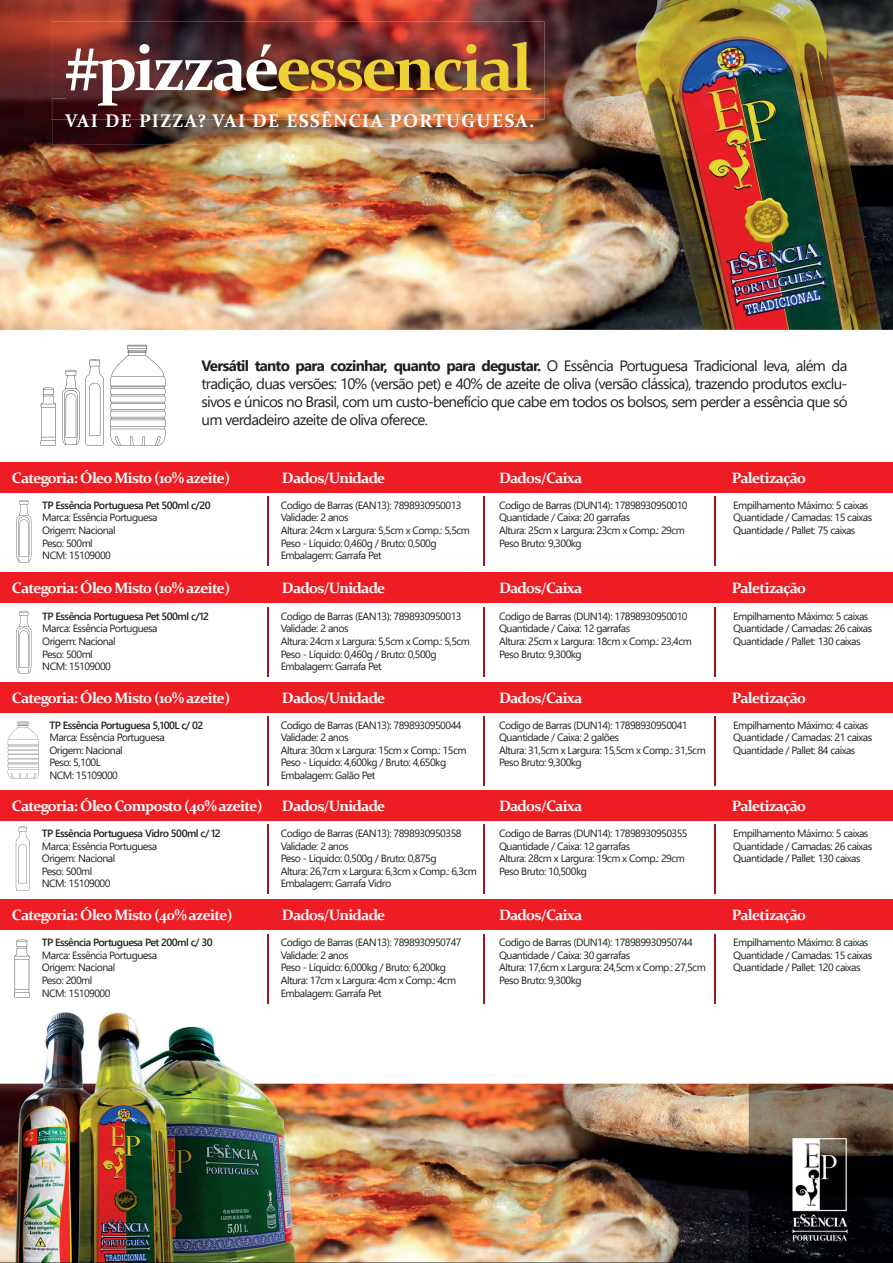
<style>
.page{position:relative;width:893px;height:1263px;background:#fff}
.page>*{position:absolute;margin:0;border:0;box-sizing:border-box;transform-origin:0 0}
.t1{font:700 65.7px "Constantia";letter-spacing:-.05em;color:#eed234}
.t2{font:700 18.3px "Constantia";letter-spacing:.075em;color:#fff}
.t3{font:700 15px "Constantia";letter-spacing:-.05em;color:#fff}
.t4{font:15px/18px "Segoe UI";letter-spacing:-.05em;color:#231f20;text-align:justify}
.t5{font:10.5px/12.6px "Segoe UI";letter-spacing:-.05em;color:#231f20}
.t6{font:600 10.5px "Segoe UI";letter-spacing:-.05em;color:#231f20}
.s1{color:#fff}
.s2{font-weight:700}
</style>
<div class="page">
<div style="left:0;top:462px;width:892px;height:31px;background:#ee1d23"></div>
<img style="left:0;top:1012px;width:893px;height:251px">
<img style="left:0;top:0;width:893px;height:330px">
<img style="left:51px;top:22px;width:493px;height:98px">
<img style="left:66px;top:44px;width:211px;height:54px">
<img style="left:52px;top:98px;width:497px;height:47px">
<img style="left:52px;top:98px;width:492px;height:22px">
<img style="left:66px;top:98px;width:211px;height:8px">
<hr style="left:267px;top:497px;width:2px;height:69px;background:#991a1e">
<hr style="left:483px;top:497px;width:2px;height:69px;background:#991a1e">
<hr style="left:714px;top:497px;width:2px;height:69px;background:#991a1e">
<div style="left:0;top:572px;width:892px;height:31px;background:#ee1d23"></div>
<svg style="left:62px;top:359px;width:42px;height:86px"></svg>
<svg style="left:41px;top:388px;width:15px;height:57px"></svg>
<svg style="left:110px;top:345px;width:55px;height:100px"></svg>
<svg style="left:14px;top:940px;width:16px;height:57px"></svg>
<svg style="left:16px;top:827px;width:13px;height:64px"></svg>
<div style="left:0;top:682px;width:892px;height:31px;background:#ee1d23"></div>
<hr style="left:267px;top:716px;width:2px;height:70px;background:#991a1e">
<hr style="left:483px;top:716px;width:2px;height:70px;background:#991a1e">
<hr style="left:714px;top:716px;width:2px;height:70px;background:#991a1e">
<svg style="left:8px;top:722px;width:31px;height:56px"></svg>
<div style="left:0;top:790px;width:892px;height:31px;background:#ee1d23"></div>
<hr style="left:267px;top:825px;width:2px;height:69px;background:#991a1e">
<hr style="left:483px;top:825px;width:2px;height:69px;background:#991a1e">
<hr style="left:714px;top:825px;width:2px;height:69px;background:#991a1e">
<div style="left:0;top:899px;width:892px;height:31px;background:#ee1d23"></div>
<hr style="left:267px;top:934px;width:2px;height:69px;background:#991a1e">
<hr style="left:483px;top:934px;width:2px;height:69px;background:#991a1e">
<hr style="left:714px;top:934px;width:2px;height:69px;background:#991a1e">
<svg style="left:17px;top:500px;width:14px;height:62px"></svg>
<hr style="left:267px;top:607px;width:2px;height:70px;background:#991a1e">
<hr style="left:483px;top:607px;width:2px;height:70px;background:#991a1e">
<hr style="left:714px;top:607px;width:2px;height:70px;background:#991a1e">
<svg style="left:17px;top:611px;width:14px;height:62px"></svg>
<h1 class="t1" style="left:64px;top:22px;width:470px"><span class="s1">#pizzaé</span>essencial</h1>
<h2 class="t2" style="left:65px;top:108px;width:471px">VAI DE PIZZA? VAI DE ESSÊNCIA PORTUGUESA.</h2>
<p class="t4" style="left:202px;top:355px;width:647px"><span class="s2">Versátil tanto para cozinhar, quanto para degustar.</span> O Essência Portuguesa Tradicional leva, além da tradição, duas versões: 10% (versão pet) e 40% de azeite de oliva (versão clássica), trazendo produtos exclu&shy;sivos e únicos no Brasil, com um custo-benefício que cabe em todos os bolsos, sem perder a essência que só um verdadeiro azeite de oliva oferece.</p>
<h3 class="t3" style="left:12px;top:467px;width:220px">Categoria: Óleo Misto (10% azeite)</h3>
<h3 class="t3" style="left:282px;top:467px;width:105px">Dados/Unidade</h3>
<h3 class="t3" style="left:499px;top:467px;width:85px">Dados/Caixa</h3>
<h3 class="t3" style="left:732px;top:467px;width:76px">Paletização</h3>
<p class="t6" style="left:42px;top:495px;width:170px">TP Essência Portuguesa Pet 500ml c/20</p>
<p class="t5" style="left:42px;top:510px;width:117px">Marca: Essência Portuguesa<br>Origem: Nacional<br>Peso: 500ml<br>NCM: 15109000</p>
<p class="t5" style="left:281px;top:498px;width:191px">Codigo de Barras (EAN13): 7898930950013<br>Validade: 2 anos<br>Altura: 24cm x Largura: 5,5cm x Comp.: 5,5cm<br>Peso - Líquido: 0,460g / Bruto: 0,500g<br>Embalagem: Garrafa Pet</p>
<p class="t5" style="left:499px;top:498px;width:190px">Codigo de Barras (DUN14): 17898930950010<br>Quantidade / Caixa: 20 garrafas<br>Altura: 25cm x Largura: 23cm x Comp.: 29cm Peso Bruto: 9,300kg</p>
<p class="t5" style="left:733px;top:498px;width:140px">Empilhamento Máximo: 5 caixas<br>Quantidade / Camadas: 15 caixas<br>Quantidade / Pallet: 75 caixas</p>
<h3 class="t3" style="left:12px;top:577px;width:220px">Categoria: Óleo Misto (10% azeite)</h3>
<h3 class="t3" style="left:282px;top:577px;width:105px">Dados/Unidade</h3>
<h3 class="t3" style="left:499px;top:577px;width:85px">Dados/Caixa</h3>
<h3 class="t3" style="left:732px;top:577px;width:76px">Paletização</h3>
<p class="t6" style="left:42px;top:606px;width:168px">TP Essência Portuguesa Pet 500ml c/12</p>
<p class="t5" style="left:42px;top:621px;width:117px">Marca: Essência Portuguesa<br>Origem: Nacional<br>Peso: 500ml<br>NCM: 15109000</p>
<p class="t5" style="left:281px;top:609px;width:191px">Codigo de Barras (EAN13): 7898930950013<br>Validade: 2 anos<br>Altura: 24cm x Largura: 5,5cm x Comp.: 5,5cm<br>Peso - Líquido: 0,460g / Bruto: 0,500g<br>Embalagem: Garrafa Pet</p>
<p class="t5" style="left:499px;top:609px;width:194px">Codigo de Barras (DUN14): 17898930950010<br>Quantidade / Caixa: 12 garrafas<br>Altura: 25cm x Largura: 18cm x Comp.: 23,4cm Peso Bruto: 9,300kg</p>
<p class="t5" style="left:733px;top:609px;width:140px">Empilhamento Máximo: 5 caixas<br>Quantidade / Camadas: 26 caixas<br>Quantidade / Pallet: 130 caixas</p>
<h3 class="t3" style="left:12px;top:687px;width:220px">Categoria: Óleo Misto (10% azeite)</h3>
<h3 class="t3" style="left:282px;top:687px;width:105px">Dados/Unidade</h3>
<h3 class="t3" style="left:499px;top:687px;width:85px">Dados/Caixa</h3>
<h3 class="t3" style="left:732px;top:687px;width:76px">Paletização</h3>
<p class="t6" style="left:49px;top:715px;width:156px">TP Essência Portuguesa 5,100L c/ 02</p>
<p class="t5" style="left:49px;top:730px;width:117px">Marca: Essência Portuguesa<br>Origem: Nacional<br>Peso: 5,100L<br>NCM: 15109000</p>
<p class="t5" style="left:281px;top:718px;width:187px">Codigo de Barras (EAN13): 7898930950044<br>Validade: 2 anos<br>Altura: 30cm x Largura: 15cm x Comp.: 15cm<br>Peso - Líquido: 4,600kg / Bruto: 4,650kg<br>Embalagem: Galão Pet</p>
<p class="t5" style="left:499px;top:718px;width:208px">Codigo de Barras (DUN14): 17898930950041<br>Quantidade / Caixa: 2 galões<br>Altura: 31,5cm x Largura: 15,5cm x Comp.: 31,5cm Peso Bruto: 9,300kg</p>
<p class="t5" style="left:733px;top:718px;width:140px">Empilhamento Máximo: 4 caixas<br>Quantidade / Camadas: 21 caixas<br>Quantidade / Pallet: 84 caixas</p>
<h3 class="t3" style="left:12px;top:795px;width:252px">Categoria: Óleo Composto (40% azeite)</h3>
<h3 class="t3" style="left:282px;top:795px;width:105px">Dados/Unidade</h3>
<h3 class="t3" style="left:499px;top:795px;width:85px">Dados/Caixa</h3>
<h3 class="t3" style="left:732px;top:795px;width:76px">Paletização</h3>
<p class="t6" style="left:42px;top:823px;width:180px">TP Essência Portuguesa Vidro 500ml c/ 12</p>
<p class="t5" style="left:42px;top:839px;width:117px">Marca: Essência Portuguesa<br>Origem: Nacional<br>Peso: 500ml<br>NCM: 15109000</p>
<p class="t5" style="left:733px;top:826px;width:140px">Empilhamento Máximo: 5 caixas<br>Quantidade / Camadas: 26 caixas<br>Quantidade / Pallet: 130 caixas</p>
<p class="t5" style="left:281px;top:826px;width:198px">Codigo de Barras (EAN13): 7898930950358<br>Validade: 2 anos<br>Peso - Líquido: 0,500g / Bruto: 0,875g<br>Altura: 26,7cm x Largura: 6,3cm x Comp.: 6,3cm Embalagem: Garrafa Vidro</p>
<p class="t5" style="left:499px;top:826px;width:190px">Codigo de Barras (DUN14): 17898930950355<br>Quantidade / Caixa: 12 garrafas<br>Altura: 28cm x Largura: 19cm x Comp.: 29cm Peso Bruto: 10,500kg</p>
<h3 class="t3" style="left:12px;top:905px;width:222px">Categoria: Óleo Misto (40% azeite)</h3>
<h3 class="t3" style="left:282px;top:905px;width:105px">Dados/Unidade</h3>
<h3 class="t3" style="left:499px;top:905px;width:85px">Dados/Caixa</h3>
<h3 class="t3" style="left:732px;top:905px;width:76px">Paletização</h3>
<p class="t6" style="left:42px;top:933px;width:172px">TP Essência Portuguesa Pet 200ml c/ 30</p>
<p class="t5" style="left:42px;top:948px;width:117px">Marca: Essência Portuguesa<br>Origem: Nacional<br>Peso: 200ml<br>NCM: 15109000</p>
<p class="t5" style="left:733px;top:935px;width:140px">Empilhamento Máximo: 8 caixas<br>Quantidade / Camadas: 15 caixas<br>Quantidade / Pallet: 120 caixas</p>
<p class="t5" style="left:281px;top:935px;width:182px">Codigo de Barras (EAN13): 7898930950747<br>Validade: 2 anos<br>Peso - Líquido: 6,000kg / Bruto: 6,200kg<br>Altura: 17cm x Largura: 4cm x Comp.: 4cm<br>Embalagem: Garrafa Pet</p>
<p class="t5" style="left:499px;top:935px;width:208px">Codigo de Barras (DUN14): 178989930950744<br>Quantidade / Caixa: 30 garrafas<br>Altura: 17,6cm x Largura: 24,5cm x Comp.: 27,5cm Peso Bruto: 9,300kg</p>
</div>
